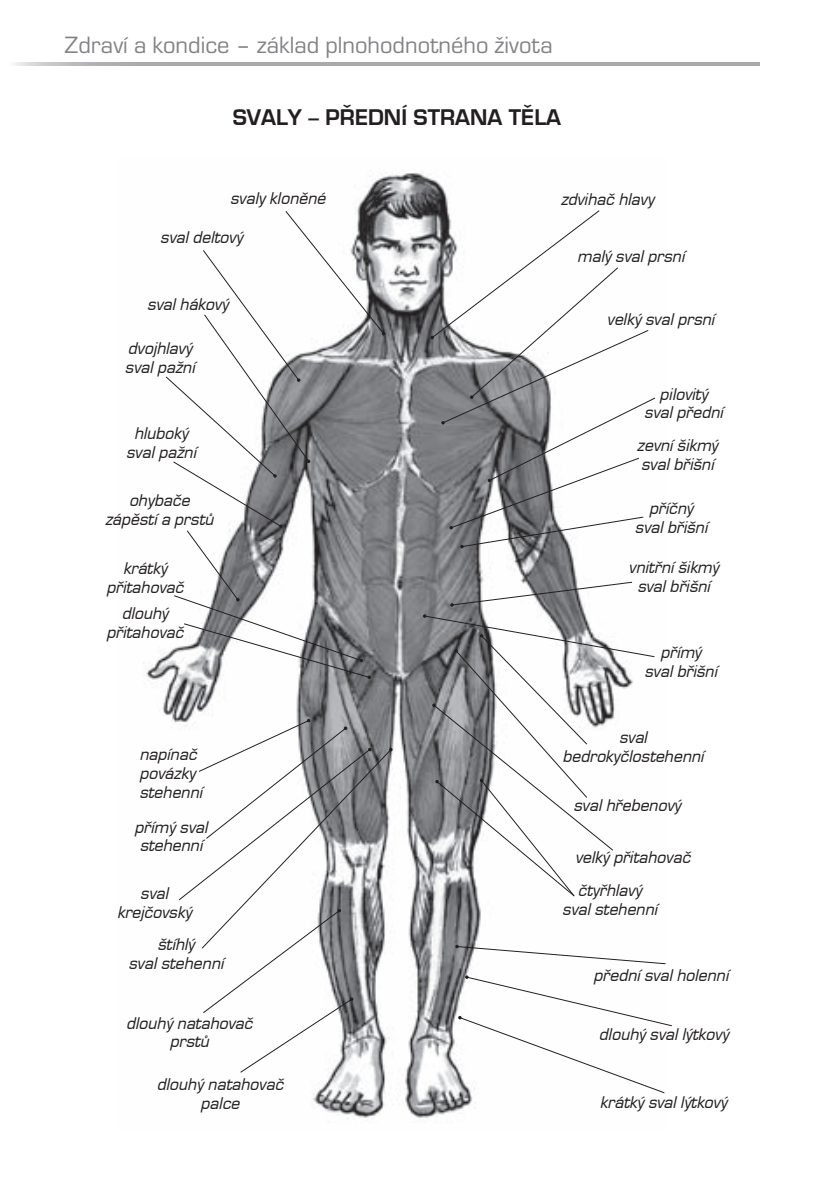
<style>
.page{position:relative;width:829px;height:1191px;background:#fff}
.page>*{position:absolute;margin:0;border:0;box-sizing:border-box;transform-origin:0 0}
.t1{font:24.5px "Eurostile TEE";color:#808285}
._02_Text_12__bodu_bo{font:700 21px "Euromode";color:#231f20}
._08__Popis_obr{font:italic 15.75px "Euromode";color:#231f20}
</style>
<div class="page">
<svg style="left:13px;top:62px;width:746px;height:4px;background:#acadb0"></svg>
<img style="left:143px;top:172px;width:522px;height:949px">
<svg style="left:430px;top:209px;width:226px;height:339px"></svg>
<svg style="left:450px;top:581px;width:183px;height:25px"></svg>
<svg style="left:165px;top:210px;width:220px;height:469px"></svg>
<svg style="left:178px;top:719px;width:214px;height:354px"></svg>
<svg style="left:458px;top:975px;width:214px;height:118px"></svg>
<svg style="left:455px;top:944px;width:211px;height:20px"></svg>
<svg style="left:423px;top:614px;width:232px;height:283px"></svg>
<h1 class="t1" style="left:64px;top:32px;width:490px">Zdraví a kondice – základ plnohodnotného života</h1>
<p class="_02_Text_12__bodu_bo" style="left:233px;top:105px;width:330px">SVALY – PŘEDNÍ STRANA TĚLA</p>
<p class="_08__Popis_obr" style="left:230px;top:189px;width:97px">svaly kloněné</p>
<p class="_08__Popis_obr" style="left:160px;top:227px;width:84px">sval deltový</p>
<p class="_08__Popis_obr" style="left:147px;top:294px;width:82px">sval hákový</p>
<p class="_08__Popis_obr" style="left:128px;top:339px;width:65px">dvojhlavý</p>
<p class="_08__Popis_obr" style="left:125px;top:358px;width:71px">sval pažní</p>
<p class="_08__Popis_obr" style="left:134px;top:423px;width:56px">hluboký</p>
<p class="_08__Popis_obr" style="left:126px;top:442px;width:71px">sval pažní</p>
<p class="_08__Popis_obr" style="left:129px;top:491px;width:62px">ohybače</p>
<p class="_08__Popis_obr" style="left:105px;top:510px;width:110px">zápěstí a prstů</p>
<p class="_08__Popis_obr" style="left:123px;top:559px;width:45px">krátký</p>
<p class="_08__Popis_obr" style="left:106px;top:578px;width:78px">přitahovač</p>
<p class="_08__Popis_obr" style="left:122px;top:604px;width:48px">dlouhý</p>
<p class="_08__Popis_obr" style="left:106px;top:623px;width:78px">přitahovač</p>
<p class="_08__Popis_obr" style="left:139px;top:744px;width:59px">napínač</p>
<p class="_08__Popis_obr" style="left:139px;top:763px;width:57px">povázky</p>
<p class="_08__Popis_obr" style="left:139px;top:782px;width:64px">stehenní</p>
<p class="_08__Popis_obr" style="left:134px;top:817px;width:74px">přímý sval</p>
<p class="_08__Popis_obr" style="left:140px;top:836px;width:64px">stehenní</p>
<p class="_08__Popis_obr" style="left:140px;top:883px;width:29px">sval</p>
<p class="_08__Popis_obr" style="left:117px;top:902px;width:76px">krejčovský</p>
<p class="_08__Popis_obr" style="left:157px;top:934px;width:39px">štíhlý</p>
<p class="_08__Popis_obr" style="left:128px;top:953px;width:96px">sval stehenní</p>
<p class="_08__Popis_obr" style="left:560px;top:190px;width:95px">zdvihač hlavy</p>
<p class="_08__Popis_obr" style="left:577px;top:247px;width:109px">malý sval prsní</p>
<p class="_08__Popis_obr" style="left:607px;top:310px;width:109px">velký sval prsní</p>
<p class="_08__Popis_obr" style="left:659px;top:384px;width:49px">pilovitý</p>
<p class="_08__Popis_obr" style="left:644px;top:403px;width:80px">sval přední</p>
<p class="_08__Popis_obr" style="left:637px;top:436px;width:82px">zevní šikmý</p>
<p class="_08__Popis_obr" style="left:641px;top:455px;width:74px">sval břišní</p>
<p class="_08__Popis_obr" style="left:649px;top:499px;width:45px">příčný</p>
<p class="_08__Popis_obr" style="left:634px;top:518px;width:74px">sval břišní</p>
<p class="_08__Popis_obr" style="left:628px;top:558px;width:92px">vnitřní šikmý</p>
<p class="_08__Popis_obr" style="left:637px;top:577px;width:74px">sval břišní</p>
<p class="_08__Popis_obr" style="left:660px;top:642px;width:42px">přímý</p>
<p class="_08__Popis_obr" style="left:644px;top:661px;width:74px">sval břišní</p>
<p class="_08__Popis_obr" style="left:619px;top:728px;width:29px">sval</p>
<p class="_08__Popis_obr" style="left:562px;top:747px;width:143px">bedrokyčlostehenní</p>
<p class="_08__Popis_obr" style="left:573px;top:795px;width:109px">sval hřebenový</p>
<p class="_08__Popis_obr" style="left:575px;top:847px;width:117px">velký přitahovač</p>
<p class="_08__Popis_obr" style="left:577px;top:880px;width:65px">čtyřhlavý</p>
<p class="_08__Popis_obr" style="left:562px;top:899px;width:96px">sval stehenní</p>
<p class="_08__Popis_obr" style="left:593px;top:965px;width:136px">přední sval holenní</p>
<p class="_08__Popis_obr" style="left:126px;top:1013px;width:128px">dlouhý natahovač</p>
<p class="_08__Popis_obr" style="left:170px;top:1032px;width:41px">prstů</p>
<p class="_08__Popis_obr" style="left:157px;top:1074px;width:128px">dlouhý natahovač</p>
<p class="_08__Popis_obr" style="left:201px;top:1093px;width:40px">palce</p>
<p class="_08__Popis_obr" style="left:599px;top:1092px;width:129px">krátký sval lýtkový</p>
<p class="_08__Popis_obr" style="left:599px;top:1025px;width:131px">dlouhý sval lýtkový</p>
</div>
